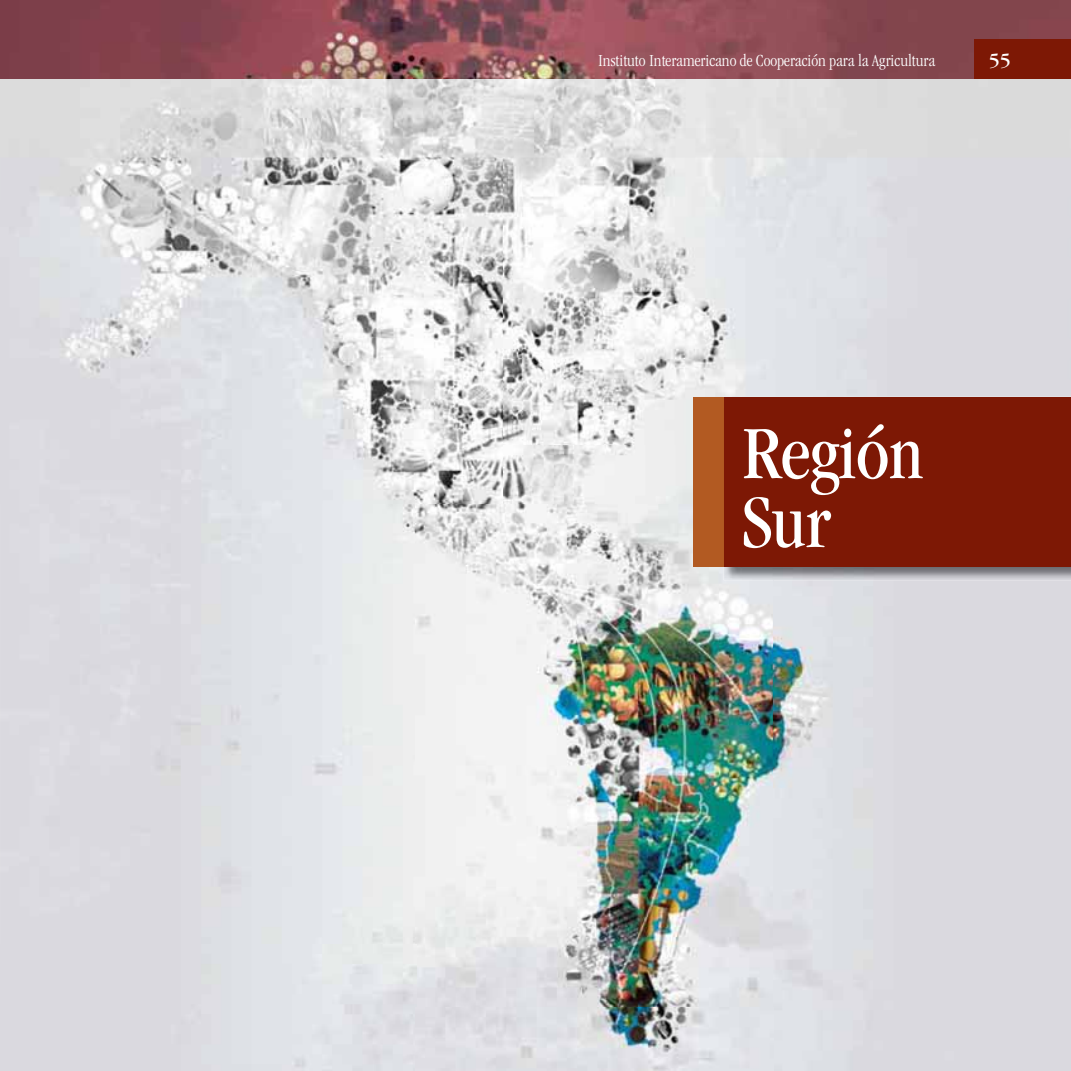
<style>
.page{position:relative;width:1071px;height:1071px;background:#fff}
.page>*{position:absolute;margin:0;border:0;box-sizing:border-box;transform-origin:0 0}
.t1{font:condensed 77.7px/69px "Garamond";letter-spacing:-.01em;color:#fff}
.t2{font:21px "Garamond";color:#fff}
.t3{font:300 condensed 17.5px "Garamond";color:#fff}
</style>
<div class="page">
<img style="left:0;top:0;width:1071px;height:158px">
<img style="left:0;top:23px;width:1071px;height:56px">
<div style="left:975px;top:40px;width:96px;height:39px;background:#7d1805"></div>
<img style="left:0;top:504px;width:773px;height:567px">
<img style="left:773px;top:580px;width:298px;height:491px">
<img style="left:0;top:158px;width:504px;height:346px">
<img style="left:504px;top:158px;width:567px;height:288px">
<img style="left:504px;top:446px;width:189px;height:58px">
<div style="left:693px;top:397px;width:371px;height:170px;background:#b25a22"></div>
<img style="left:724px;top:567px;width:347px;height:13px">
<div style="left:724px;top:397px;width:347px;height:170px;background:#7d1805"></div>
<p class="t3" style="left:598px;top:54px;width:339px">Instituto Interamericano de Cooperación para la Agricultura</p>
<p class="t2" style="left:989px;top:53px;width:24px">55</p>
<h1 class="t1" style="left:742px;top:425px;width:183px">Región<br>Sur</h1>
</div>
